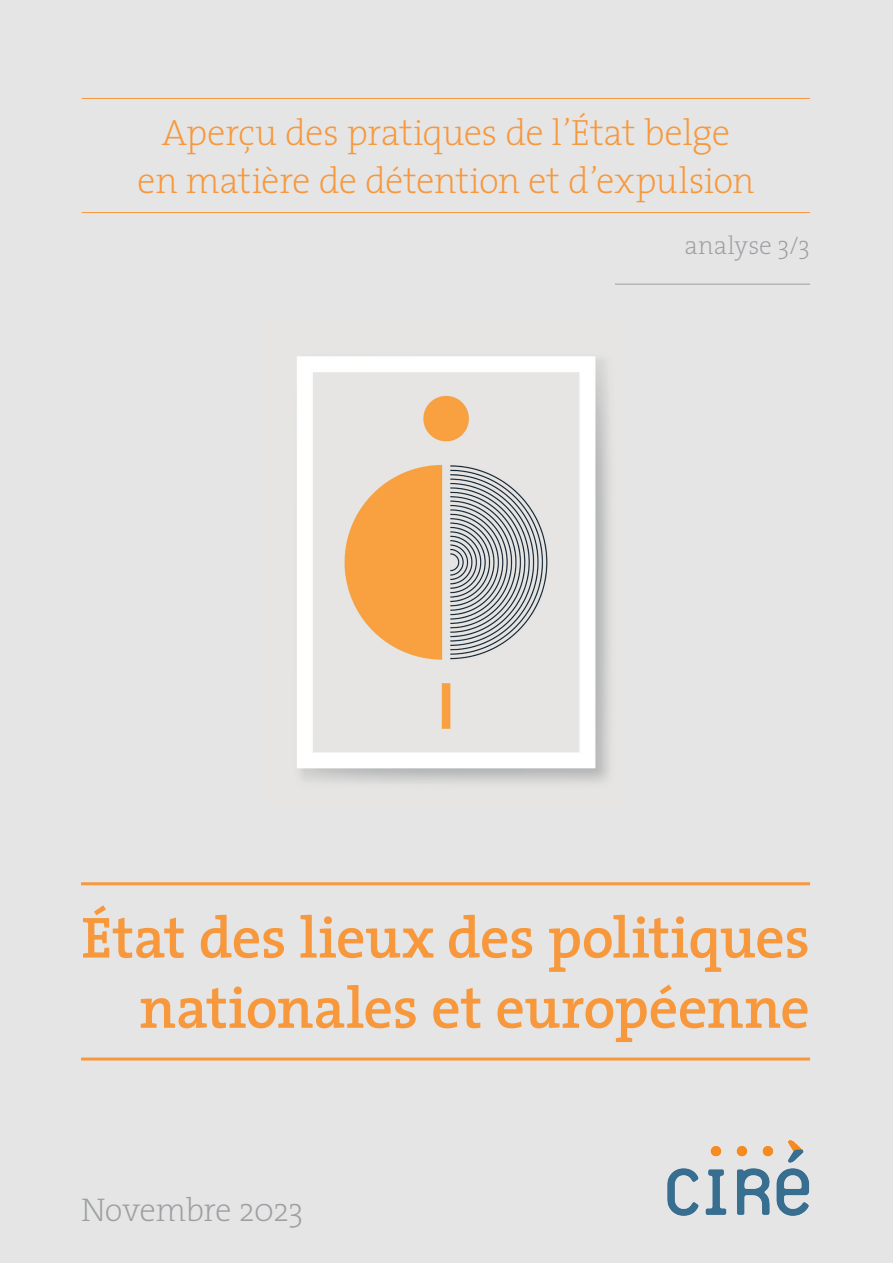
<style>
.page{position:relative;width:893px;height:1263px;background:#e5e5e5}
.page>*{position:absolute;margin:0;border:0;box-sizing:border-box;transform-origin:0 0}
.t1{font:600 58.5px/70.2px "The Serif";letter-spacing:-.01em;color:#f7983c;text-align:right}
.t2{font:200 36.75px/47.7px "The Serif";letter-spacing:-.015em;color:#f7983c;text-align:center}
.t3{font:200 33px "The Serif";letter-spacing:-.02em;color:#9d9fa2}
.t4{font:200 25.5px "The Serif";letter-spacing:-.005em;color:#9d9fa2}
</style>
<div class="page">
<img style="left:297px;top:356px;width:313px;height:427px">
<hr style="left:81px;top:882px;width:729px;height:3px;background:#f7983c">
<hr style="left:81px;top:1057px;width:729px;height:3px;background:#f7983c">
<hr style="left:82px;top:98px;width:728px;height:1px;background:#f7983c">
<hr style="left:82px;top:212px;width:728px;height:1px;background:#f7983c">
<img style="left:667px;top:1140px;width:143px;height:76px">
<hr style="left:615px;top:284px;width:195px;height:1px;background:#9d9fa2">
<p class="t2" style="left:137px;top:108px;width:619px">Aperçu des pratiques de l’État belge en matière de détention et d’expulsion</p>
<p class="t4" style="left:684px;top:224px;width:127px">analyse 3/3</p>
<h1 class="t1" style="left:81px;top:901px;width:730px">État des lieux des politiques nationales et européenne</h1>
<p class="t3" style="left:81px;top:1182px;width:224px">Novembre 2023</p>
</div>
